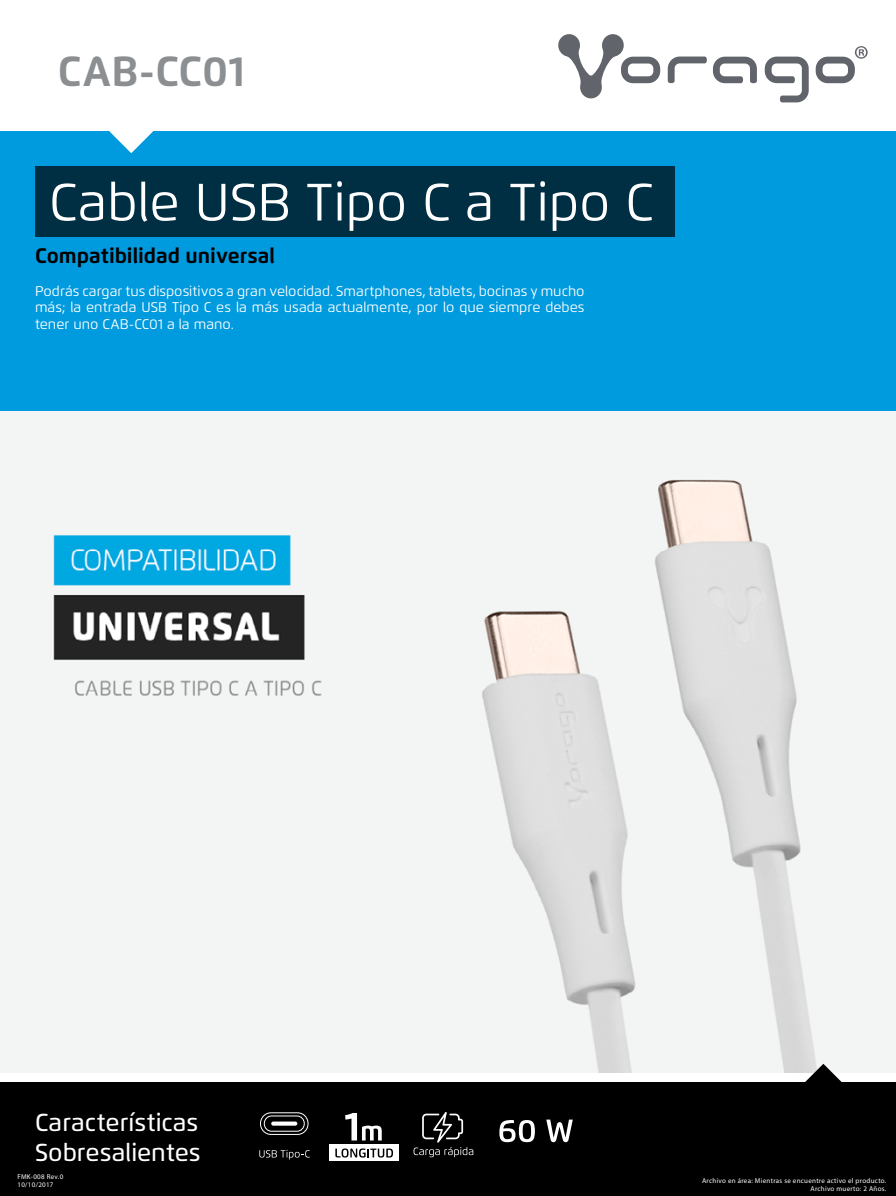
<style>
.page{position:relative;width:896px;height:1196px;background:#fff}
.page>*{position:absolute;margin:0;border:0;box-sizing:border-box;transform-origin:0 0}
.t1{font:52.5px "Flexo";letter-spacing:.005em;color:#fff}
.t2{font:700 42px "Flexo";letter-spacing:.01em;color:#8b8f91}
.t3{font:500 24.5px/29.4px "Flexo";color:#fff}
.t4{font:700 21px "Flexo";color:#000}
.t5{font:14px/16.8px "Flexo";color:#fff;text-align:justify}
.t6{font:7px/7.9px "Myriad Pro";letter-spacing:.04em;color:#fff;text-align:right}
</style>
<div class="page">
<img style="left:0;top:411px;width:896px;height:661px">
<div style="left:0;top:132px;width:896px;height:279px;background:#009ade"></div>
<div style="left:0;top:1082px;width:896px;height:113px;background:#000"></div>
<svg style="left:109px;top:131px;width:44px;height:22px"></svg>
<div style="left:35px;top:166px;width:640px;height:70px;background:#002e43"></div>
<svg style="left:802px;top:1063px;width:43px;height:19px"></svg>
<svg style="left:558px;top:34px;width:102px;height:64px"></svg>
<svg style="left:816px;top:46px;width:52px;height:37px"></svg>
<svg style="left:713px;top:57px;width:44px;height:26px"></svg>
<svg style="left:765px;top:57px;width:44px;height:46px"></svg>
<svg style="left:668px;top:56px;width:39px;height:27px"></svg>
<svg style="left:499px;top:1120px;width:36px;height:21px"></svg>
<svg style="left:546px;top:1119px;width:27px;height:22px"></svg>
<svg style="left:414px;top:1112px;width:59px;height:45px"></svg>
<div style="left:329px;top:1144px;width:70px;height:16px;background:#fff"></div>
<svg style="left:345px;top:1113px;width:37px;height:27px"></svg>
<svg style="left:335px;top:1148px;width:58px;height:9px"></svg>
<div style="left:260px;top:1112px;width:49px;height:22px;border:1px solid #fff;border-radius:11px"></div>
<div style="left:264px;top:1115px;width:40px;height:16px;border:1px solid #fff;border-radius:7px"></div>
<svg style="left:271px;top:1121px;width:26px;height:4px"></svg>
<svg style="left:259px;top:1149px;width:51px;height:10px"></svg>
<h2 class="t2" style="left:58px;top:45px;width:188px">CAB-CC01</h2>
<h1 class="t1" style="left:49px;top:170px;width:606px">Cable USB Tipo C a Tipo C</h1>
<h3 class="t4" style="left:35px;top:242px;width:242px">Compatibilidad universal</h3>
<p class="t5" style="left:35px;top:282px;width:551px">Podrás cargar tus dispositivos a gran velocidad. Smartphones, tablets, bocinas y mucho más; la entrada USB Tipo C es la más usada actualmente, por lo que siempre debes tener uno CAB-CC01 a la mano.</p>
<h3 class="t3" style="left:35px;top:1107px;width:167px">Características<br>Sobresalientes</h3>
<p class="t6" style="left:18px;top:1172px;width:47px;text-align:left">FMK-008 Rev.0<br>10/10/2017</p>
<p class="t6" style="left:702px;top:1176px;width:186px">Archivo en área: Mientras se encuentre activo el producto.<br>Archivo muerto: 2 Años.</p>
</div>
